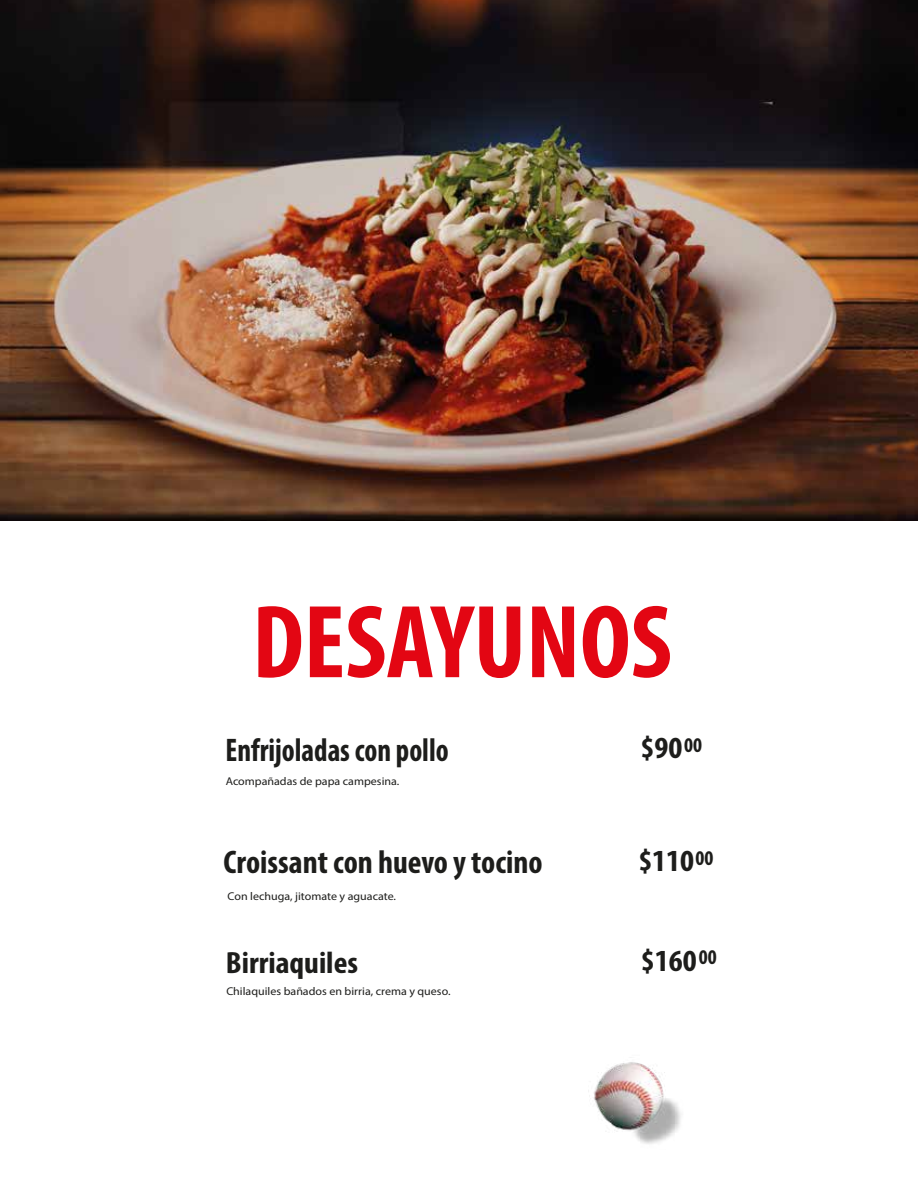
<style>
.page{position:relative;width:918px;height:1188px;background:#fff}
.page>*{position:absolute;margin:0;border:0;box-sizing:border-box;transform-origin:0 0}
.t1{font:700 condensed 104.85px "Myriad Pro";color:#e30613}
.t2{font:700 condensed 32.85px "Myriad Pro";color:#1d1d1b}
.t3{font:700 condensed 32.85px "Myriad Pro";color:#1d1d1b;scale:.91 1}
.t4{font:700 condensed 30.75px "Myriad Pro";color:#1d1d1b;scale:1.06 1}
.t5{font:700 condensed 21px "Myriad Pro";color:#1d1d1b}
.t6{font:11.25px "Myriad Pro";color:#1d1d1b;scale:1.06 1}
</style>
<div class="page">
<img style="left:0;top:0;width:918px;height:520px">
<img style="left:588px;top:1062px;width:93px;height:82px">
<h1 class="t1" style="left:252px;top:577px;width:421px">DESAYUNOS</h1>
<h2 class="t3" style="left:226px;top:730px;width:247px">Enfrijoladas con pollo</h2>
<p class="t6" style="left:226px;top:774px;width:165px">Acompañadas de papa campesina.</p>
<h2 class="t2" style="left:224px;top:841px;width:320px">Croissant con huevo y tocino</h2>
<p class="t6" style="left:228px;top:890px;width:160px">Con lechuga, jitomate y aguacate.</p>
<h3 class="t4" style="left:226px;top:944px;width:126px">Birriaquiles</h3>
<p class="t6" style="left:226px;top:985px;width:213px">Chilaquiles bañados en birria, crema y queso.</p>
<h3 class="t4" style="left:641px;top:729px;width:41px">$90</h3>
<h3 class="t5" style="left:684px;top:732px;width:19px">00</h3>
<h3 class="t4" style="left:638px;top:842px;width:54px">$110</h3>
<h3 class="t5" style="left:696px;top:845px;width:19px">00</h3>
<h3 class="t4" style="left:641px;top:942px;width:54px">$160</h3>
<h3 class="t5" style="left:699px;top:944px;width:19px">00</h3>
</div>
